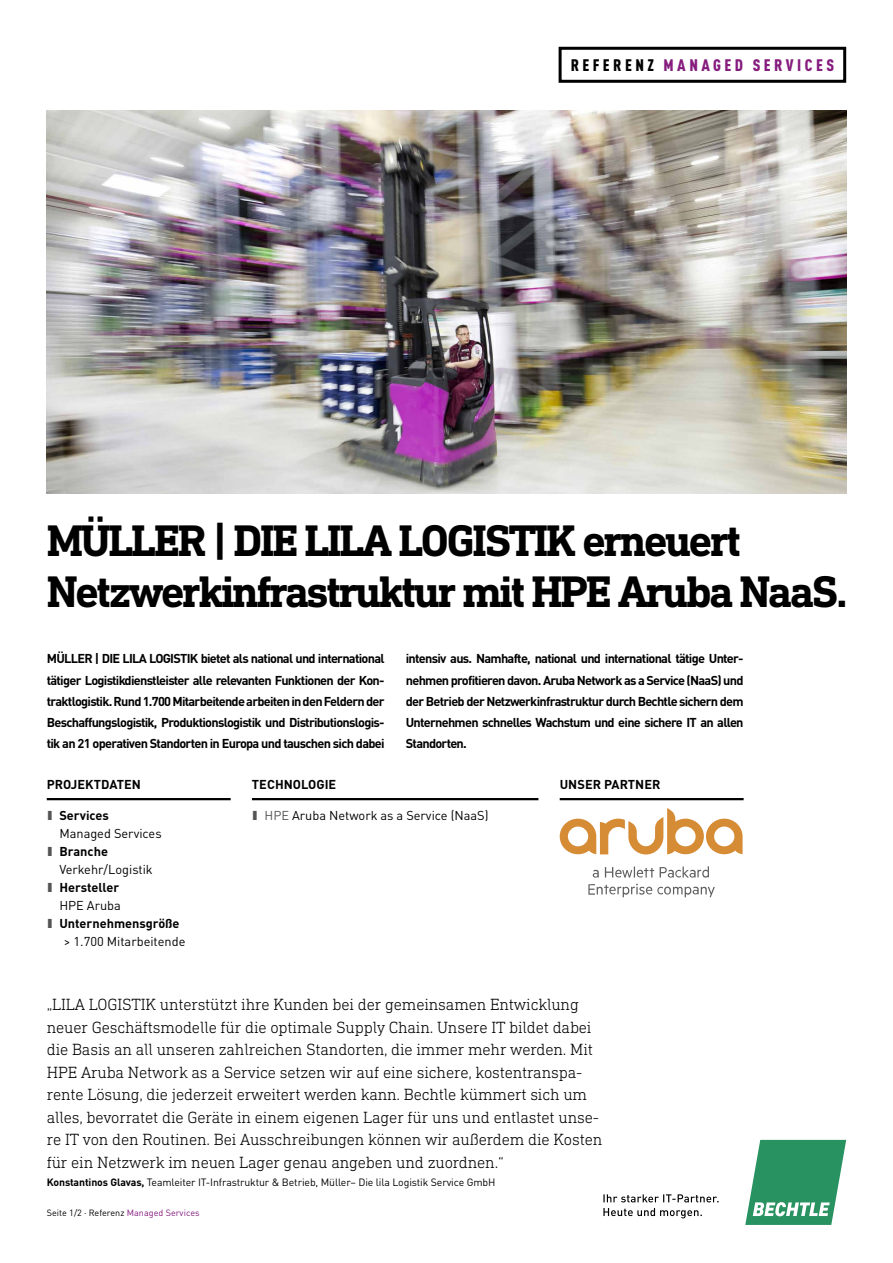
<style>
.page{position:relative;width:893px;height:1263px;background:#fff}
.page>*{position:absolute;margin:0;border:0;box-sizing:border-box;transform-origin:0 0}
.t1{font:700 45px/51px "DIN Next Slab Pro";letter-spacing:-.05em;color:#000}
.t2{font:300 16.5px/22.5px "DIN Next Slab Pro";letter-spacing:-.01em;color:#000}
.t3{font:900 condensed 16.5px "DIN Pro";letter-spacing:.21em;color:#851c7e}
.t4{font:700 12.75px/21.3px "Bechtle DIN";letter-spacing:-.055em;color:#000;text-align:justify}
.t5{font:12.75px "Bechtle DIN";color:#000}
.t6{font:700 12.75px "Bechtle DIN";color:#000}
.t7{font:700 12.75px "Bechtle DIN";letter-spacing:.005em;color:#000}
.t8{font:10.5px "Bechtle DIN";letter-spacing:-.01em;color:#000}
.t9{font:9px "Bechtle DIN";letter-spacing:.005em;color:#000}
.s1{color:#000}
.s2{color:#555}
.s3{font-weight:700}
.s4{color:#851c7e}
</style>
<div class="page">
<svg style="left:745px;top:1140px;width:101px;height:85px"></svg>
<svg style="left:603px;top:1208px;width:99px;height:10px"></svg>
<svg style="left:603px;top:1194px;width:116px;height:8px"></svg>
<div style="left:559px;top:47px;width:287px;height:36px;border:3px solid #000"></div>
<img style="left:47px;top:111px;width:799px;height:382px">
<hr style="left:47px;top:798px;width:184px;height:2px;background:#000">
<hr style="left:252px;top:798px;width:286px;height:2px;background:#000">
<hr style="left:560px;top:798px;width:184px;height:2px;background:#000">
<svg style="left:588px;top:866px;width:127px;height:31px"></svg>
<svg style="left:560px;top:808px;width:182px;height:46px"></svg>
<p class="t3" style="left:571px;top:52px;width:265px"><span class="s1">REFERENZ</span> MANAGED SERVICES</p>
<h1 class="t1" style="left:47px;top:515px;width:802px">MÜLLER | DIE LILA LOGISTIK erneuert<br>Netzwerkinfrastruktur mit HPE Aruba NaaS.</h1>
<p class="t4" style="left:47px;top:647px;width:339px">MÜLLER | DIE LILA LOGISTIK bietet als national und international tätiger Logistikdienstleister alle relevanten Funktionen der Kon&shy;traktlogistik. Rund 1.700 Mitarbeitende arbeiten in den Feldern der Beschaffungslogistik, Produktionslogistik und Distributionslogis&shy;tik an 21 operativen Standorten in Europa und tauschen sich dabei</p>
<p class="t4" style="left:406px;top:647px;width:339px">intensiv aus. Namhafte, national und international tätige Unter&shy;nehmen profitieren davon. Aruba Network as a Service (NaaS) und der Betrieb der Netzwerkinfrastruktur durch Bechtle sichern dem Unternehmen schnelles Wachstum und eine sichere IT an allen Standorten.</p>
<p class="t7" style="left:47px;top:774px;width:96px">PROJEKTDATEN</p>
<p class="t6" style="left:59px;top:805px;width:51px">Services</p>
<p class="t5" style="left:59px;top:824px;width:104px">Managed Services</p>
<p class="t6" style="left:59px;top:841px;width:50px">Branche</p>
<p class="t5" style="left:59px;top:860px;width:95px">Verkehr/Logistik</p>
<p class="t6" style="left:59px;top:877px;width:62px">Hersteller</p>
<p class="t5" style="left:59px;top:896px;width:63px">HPE Aruba</p>
<p class="t6" style="left:59px;top:913px;width:122px">Unternehmensgröße</p>
<p class="t5" style="left:64px;top:932px;width:123px">&gt; 1.700 Mitarbeitende</p>
<p class="t7" style="left:252px;top:774px;width:86px">TECHNOLOGIE</p>
<p class="t5" style="left:265px;top:806px;width:225px"><span class="s2">HPE</span> Aruba Network as a Service (NaaS)</p>
<p class="t7" style="left:560px;top:774px;width:102px">UNSER PARTNER</p>
<p class="t2" style="left:47px;top:993px;width:557px">„LILA LOGISTIK unterstützt ihre Kunden bei der gemeinsamen Entwicklung neuer Geschäftsmodelle für die optimale Supply Chain. Unsere IT bildet dabei die Basis an all unseren zahlreichen Standorten, die immer mehr werden. Mit HPE Aruba Network as a Service setzen wir auf eine sichere, kostentranspa&shy;rente Lösung, die jederzeit erweitert werden kann. Bechtle kümmert sich um alles, bevorratet die Geräte in einem eigenen Lager für uns und entlastet unse&shy;re IT von den Routinen. Bei Ausschreibungen können wir außerdem die Kosten für ein Netzwerk im neuen Lager genau angeben und zuordnen.“</p>
<p class="t8" style="left:47px;top:1173px;width:450px"><span class="s3">Konstantinos Glavas,</span> Teamleiter IT-Infrastruktur &amp; Betrieb, Müller– Die lila Logistik Service GmbH</p>
<p class="t9" style="left:47px;top:1205px;width:154px">Seite 1/2 · Referenz <span class="s4">Managed Services</span></p>
</div>
